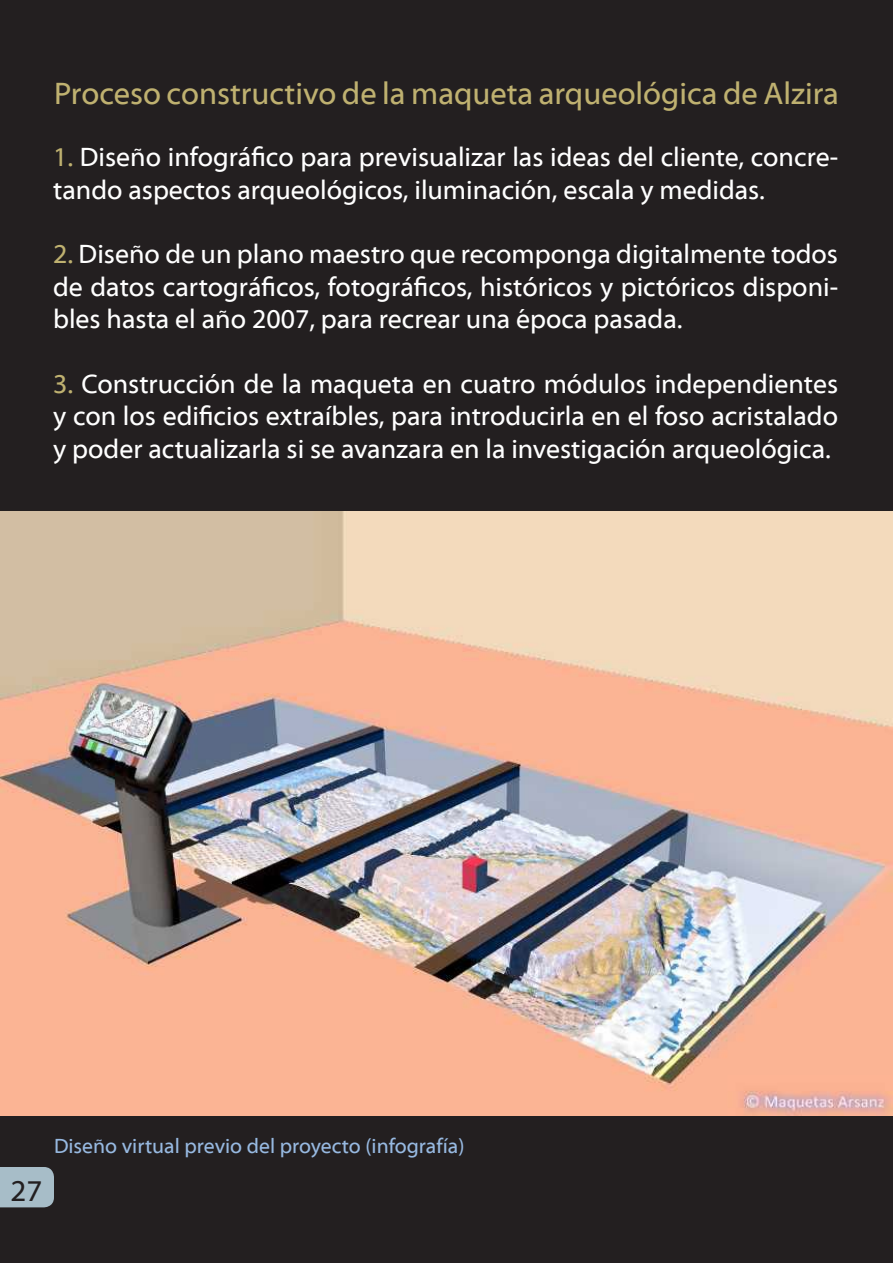
<style>
.page{position:relative;width:893px;height:1263px;background:#231f20}
.page>*{position:absolute;margin:0;border:0;box-sizing:border-box;transform-origin:0 0}
.t1{font:31.5px "Myriad Web Pro";color:#bfb170}
.t2{font:30px "Myriad Web Pro";color:#231f20}
.t3{font:27px/32.4px "Myriad Web Pro";color:#fff;text-align:justify}
.t4{font:21px "Myriad Web Pro";color:#97b9e1}
.s1{color:#bfb170}
</style>
<div class="page">
<img style="left:0;top:511px;width:892px;height:604px">
<div style="left:0;top:1167px;width:54px;height:40px;background:#a7bdc8"></div>
<p class="t1" style="left:54px;top:76px;width:786px">Proceso constructivo de la maqueta arqueológica de Alzira</p>
<p class="t3" style="left:53px;top:142px;width:786px"><span class="s1">1.</span> Diseño infográfico para previsualizar las ideas del cliente, concre&shy;tando aspectos arqueológicos, iluminación, escala y medidas.</p>
<p class="t3" style="left:53px;top:239px;width:786px"><span class="s1">2.</span> Diseño de un plano maestro que recomponga digitalmente todos de datos cartográficos, fotográficos, históricos y pictóricos disponi&shy;bles hasta el año 2007, para recrear una época pasada.</p>
<p class="t3" style="left:53px;top:368px;width:786px"><span class="s1">3.</span> Construcción de la maqueta en cuatro módulos independientes y con los edificios extraíbles, para introducirla en el foso acristalado y poder actualizarla si se avanzara en la investigación arqueológica.</p>
<p class="t2" style="left:10px;top:1174px;width:33px">27</p>
<p class="t4" style="left:54px;top:1135px;width:412px">Diseño virtual previo del proyecto (infografía)</p>
</div>
